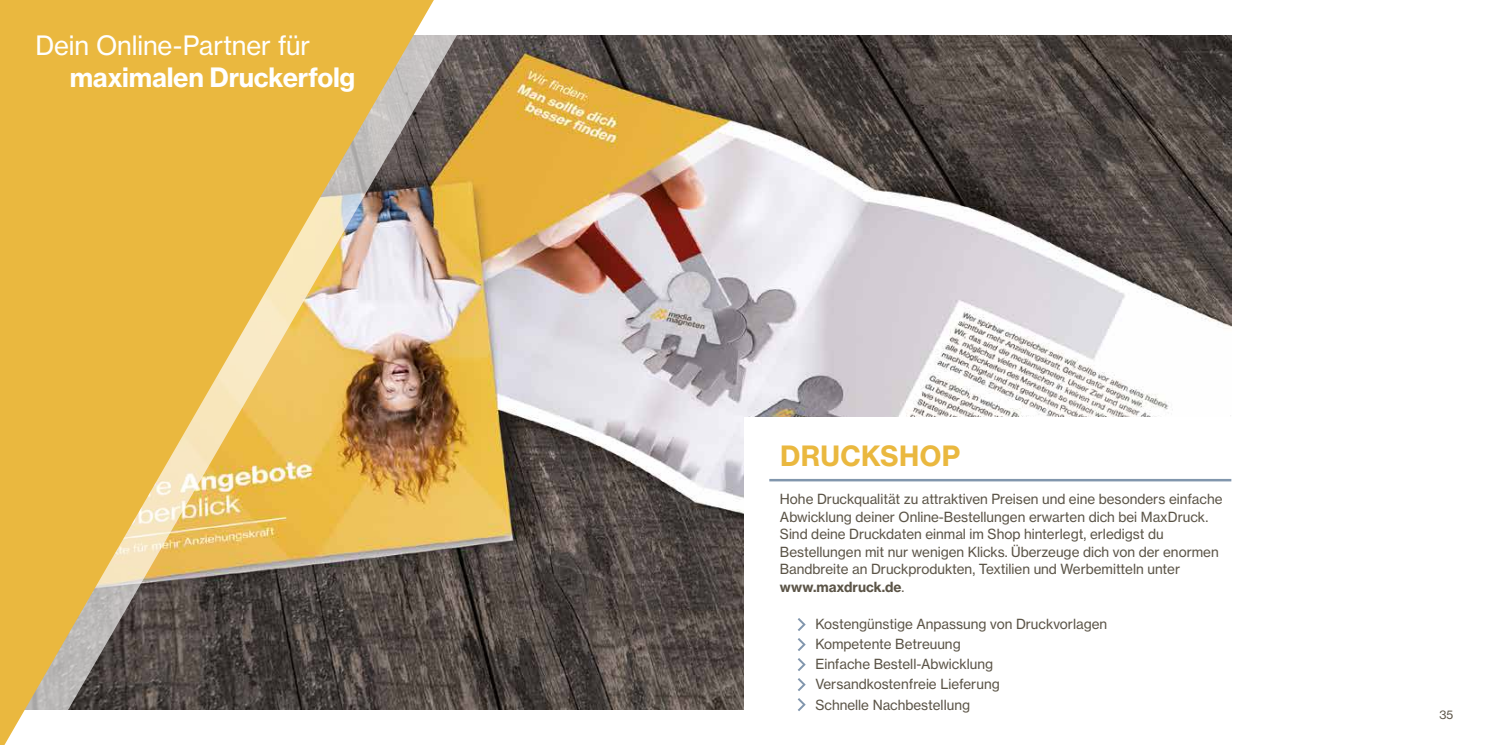
<style>
.page{position:relative;width:1489px;height:745px;background:#fff}
.page>*{position:absolute;margin:0;border:0;box-sizing:border-box;transform-origin:0 0}
.t1{font:27.5px "N Haas Grotesk TX Pro 75 Bd";letter-spacing:.015em;color:#eab83f}
.t2{font:26.25px "N Haas Grotesk TX Pro 55 Rg";letter-spacing:-.005em;color:#fff}
.t3{font:26.25px "N Haas Grotesk TX Pro 75 Bd";letter-spacing:-.01em;color:#fff}
.t4{font:13.75px/17.5px "N Haas Grotesk TX Pro 55 Rg";color:#5b5447}
.t5{font:13.75px "N Haas Grotesk TX Pro 75 Bd";color:#5b5447}
.t6{font:11.25px "N Haas Grotesk TX Pro 55 Rg";color:#5b5447}
.s1{font-family:"N Haas Grotesk TX Pro 55 Rg"}
</style>
<div class="page">
<img style="left:598px;top:35px;width:633px;height:674px">
<img style="left:434px;top:35px;width:164px;height:675px">
<svg style="left:0;top:0;width:434px;height:744px;background:#cdab5e"></svg>
<div style="left:744px;top:417px;width:562px;height:327px;background:#fff"></div>
<svg style="left:797px;top:618px;width:8px;height:12px"></svg>
<svg style="left:797px;top:638px;width:8px;height:12px"></svg>
<svg style="left:797px;top:658px;width:8px;height:12px"></svg>
<svg style="left:797px;top:678px;width:8px;height:12px"></svg>
<svg style="left:797px;top:698px;width:8px;height:12px"></svg>
<hr style="left:769px;top:478px;width:462px;height:3px;background:#8196ad">
<h2 class="t2" style="left:35px;top:29px;width:276px">Dein Online-Partner für</h2>
<h2 class="t3" style="left:70px;top:60px;width:287px">maximalen Druckerfolg</h2>
<h1 class="t1" style="left:780px;top:438px;width:182px">DRUCKSHOP</h1>
<p class="t4" style="left:780px;top:490px;width:444px">Hohe Druckqualität zu attraktiven Preisen und eine besonders einfache Abwicklung deiner Online-Bestellungen erwarten dich bei MaxDruck.<br>Sind deine Druckdaten einmal im Shop hinterlegt, erledigst du Bestellungen mit nur wenigen Klicks. Überzeuge dich von der enormen Bandbreite an Druckprodukten, Textilien und Werbemitteln unter</p>
<p class="t5" style="left:780px;top:577px;width:126px">www.maxdruck.de<span class="s1">.</span></p>
<p class="t4" style="left:815px;top:614px;width:293px;line-height:20px">Kostengünstige Anpassung von Druckvorlagen<br>Kompetente Betreuung<br>Einfache Bestell-Abwicklung<br>Versandkostenfreie Lieferung<br>Schnelle Nachbestellung</p>
<p class="t6" style="left:1439px;top:707px;width:16px">35</p>
</div>
